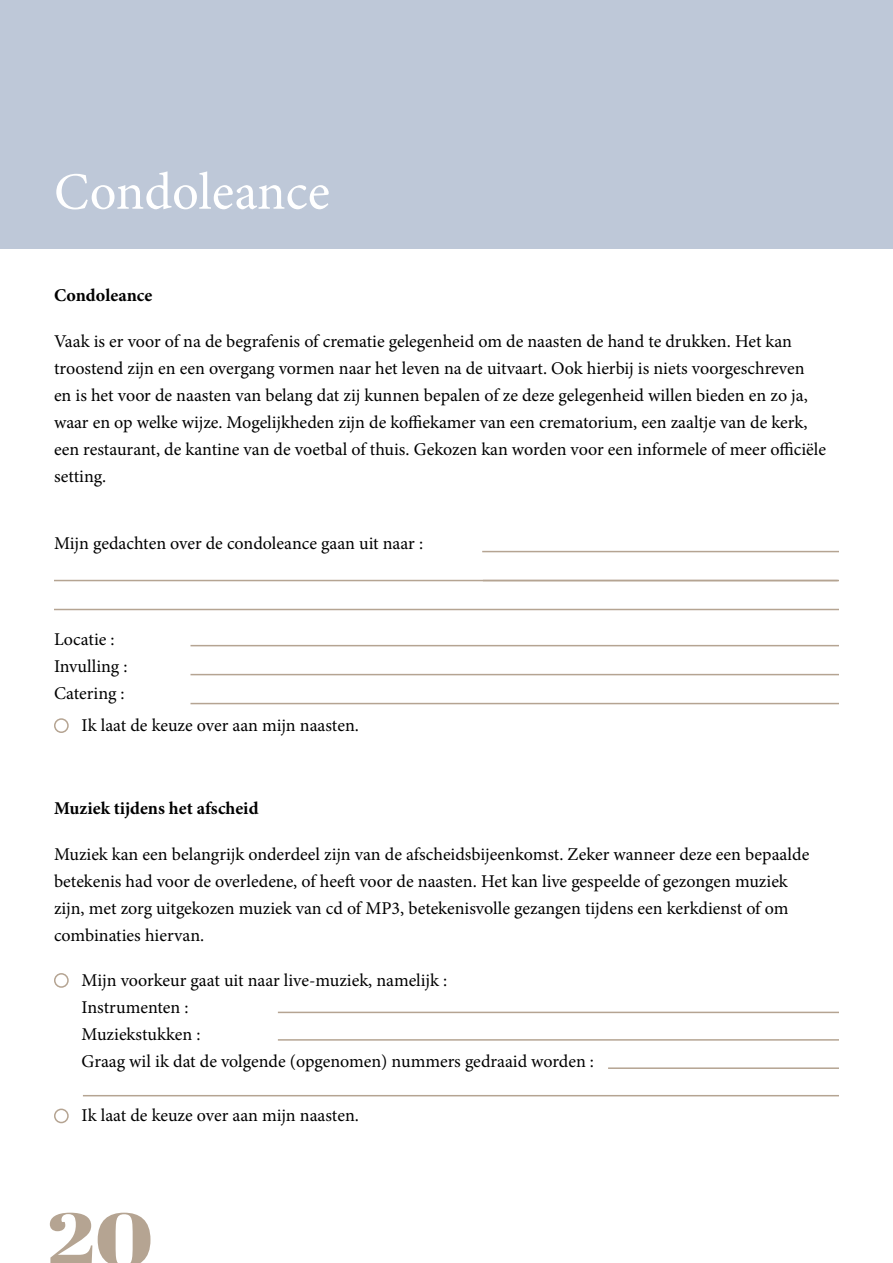
<style>
.page{position:relative;width:893px;height:1263px;background:#fff}
.page>*{position:absolute;margin:0;border:0;box-sizing:border-box;transform-origin:0 0}
.t1{font:75.6px "Abril Fatface";color:#b5a492;scale:1.16 1}
.t2{font:52.5px "Minion Pro";color:#fff}
.t3{font:18px/27px "Minion Pro";color:#000}
.t4{font:700 18px "Minion Pro";color:#000}
</style>
<div class="page">
<div style="left:0;top:0;width:893px;height:249px;background:#bec8d8"></div>
<hr style="left:482px;top:551px;width:357px;height:1px;background:#b5a492">
<hr style="left:54px;top:580px;width:785px;height:1px;background:#b5a492">
<hr style="left:54px;top:609px;width:785px;height:1px;background:#b5a492">
<div style="left:54px;top:718px;width:15px;height:15px;border:2px solid #b5a492;border-radius:50%"></div>
<hr style="left:190px;top:645px;width:649px;height:1px;background:#b5a492">
<hr style="left:190px;top:703px;width:649px;height:1px;background:#b5a492">
<hr style="left:190px;top:674px;width:649px;height:1px;background:#b5a492">
<div style="left:54px;top:973px;width:15px;height:15px;border:2px solid #b5a492;border-radius:50%"></div>
<hr style="left:278px;top:1012px;width:561px;height:1px;background:#b5a492">
<hr style="left:608px;top:1067px;width:231px;height:2px;background:#b5a492">
<hr style="left:278px;top:1039px;width:561px;height:2px;background:#b5a492">
<hr style="left:83px;top:1095px;width:756px;height:1px;background:#b5a492">
<div style="left:54px;top:1108px;width:15px;height:15px;border:2px solid #b5a492;border-radius:50%"></div>
<h2 class="t2" style="left:54px;top:157px;width:277px">Condoleance</h2>
<p class="t4" style="left:54px;top:282px;width:100px">Condoleance</p>
<p class="t3" style="left:54px;top:328px;width:774px">Vaak is er voor of na de begrafenis of crematie gelegenheid om de naasten de hand te drukken. Het kan troostend zijn en een overgang vormen naar het leven na de uitvaart. Ook hierbij is niets voorgeschreven en is het voor de naasten van belang dat zij kunnen bepalen of ze deze gelegenheid willen bieden en zo ja, waar en op welke wijze. Mogelijkheden zijn de koffiekamer van een crematorium, een zaaltje van de kerk, een restaurant, de kantine van de voetbal of thuis. Gekozen kan worden voor een informele of meer officiële setting.</p>
<p class="t3" style="left:54px;top:530px;width:371px">Mijn gedachten over de condoleance gaan uit naar :</p>
<p class="t3" style="left:54px;top:626px;width:75px">Locatie :<br>Invulling :<br>Catering :</p>
<p class="t3" style="left:82px;top:712px;width:279px">Ik laat de keuze over aan mijn naasten.</p>
<p class="t4" style="left:54px;top:796px;width:206px">Muziek tijdens het afscheid</p>
<p class="t3" style="left:54px;top:841px;width:757px">Muziek kan een belangrijk onderdeel zijn van de afscheidsbijeenkomst. Zeker wanneer deze een bepaalde betekenis had voor de overledene, of heeft voor de naasten. Het kan live gespeelde of gezongen muziek zijn, met zorg uitgekozen muziek van cd of MP3, betekenisvolle gezangen tijdens een kerkdienst of om combinaties hiervan.</p>
<p class="t3" style="left:82px;top:967px;width:514px">Mijn voorkeur gaat uit naar live-muziek, namelijk :<br>Instrumenten :<br>Muziekstukken :<br>Graag wil ik dat de volgende (opgenomen) nummers gedraaid worden :</p>
<p class="t3" style="left:82px;top:1102px;width:279px">Ik laat de keuze over aan mijn naasten.</p>
<h1 class="t1" style="left:47px;top:1186px;width:93px">20</h1>
</div>
